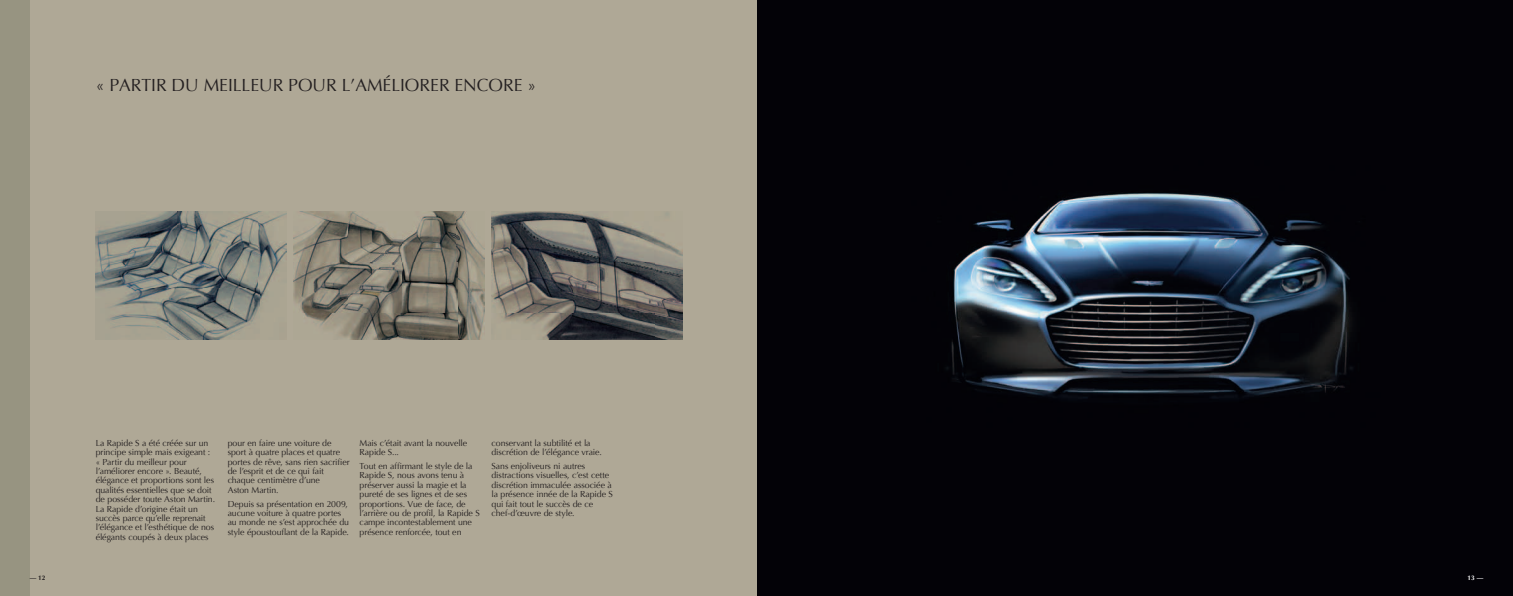
<style>
.page{position:relative;width:1513px;height:596px;background:#fff}
.page>*{position:absolute;margin:0;border:0;box-sizing:border-box;transform-origin:0 0}
.t1{font:17.5px "Optima";color:#231f20}
.t2{font:8.75px/9.4px "Optima";letter-spacing:-.005em;color:#231f20}
.t3{font:700 6.56px "Optima";color:#231f20}
.t4{font:700 6.56px "Optima";color:#fff}
</style>
<div class="page">
<img style="left:756px;top:0;width:757px;height:595px">
<div style="left:30px;top:0;width:726px;height:595px;background:#afa896"></div>
<div style="left:0;top:0;width:30px;height:595px;background:#979481"></div>
<img style="left:96px;top:211px;width:190px;height:128px">
<img style="left:294px;top:211px;width:190px;height:128px">
<img style="left:492px;top:211px;width:190px;height:128px">
<h1 class="t1" style="left:96px;top:75px;width:442px">« PARTIR DU MEILLEUR POUR L’AMÉLIORER ENCORE »</h1>
<p class="t2" style="left:96px;top:438px;width:121px">La Rapide S a été créée sur un principe simple mais exigeant : « Partir du meilleur pour l’améliorer encore ». Beauté, élégance et proportions sont les qualités essentielles que se doit de posséder toute Aston Martin.<br>La Rapide d’origine était un succès parce qu’elle reprenait l’élégance et l’esthétique de nos élégants coupés à deux places</p>
<p class="t2" style="left:228px;top:438px;width:123px">pour en faire une voiture de sport à quatre places et quatre portes de rêve, sans rien sacrifier de l’esprit et de ce qui fait chaque centimètre d’une<br>Aston Martin.</p>
<p class="t2" style="left:228px;top:498px;width:123px">Depuis sa présentation en 2009, aucune voiture à quatre portes au monde ne s’est approchée du style époustouflant de la Rapide.</p>
<p class="t2" style="left:360px;top:438px;width:109px">Mais c’était avant la nouvelle<br>Rapide S...</p>
<p class="t2" style="left:360px;top:461px;width:122px">Tout en affirmant le style de la<br>Rapide S, nous avons tenu à préserver aussi la magie et la pureté de ses lignes et de ses proportions. Vue de face, de l’arrière ou de profil, la Rapide S campe incontestablement une présence renforcée, tout en</p>
<p class="t2" style="left:492px;top:438px;width:112px">conservant la subtilité et la discrétion de l’élégance vraie.</p>
<p class="t2" style="left:492px;top:461px;width:123px">Sans enjoliveurs ni autres distractions visuelles, c’est cette discrétion immaculée associée à la présence innée de la Rapide S qui fait tout le succès de ce chef-d’œuvre de style.</p>
<p class="t3" style="left:30px;top:573px;width:17px">— 12</p>
<p class="t4" style="left:1468px;top:573px;width:17px">13 —</p>
</div>
